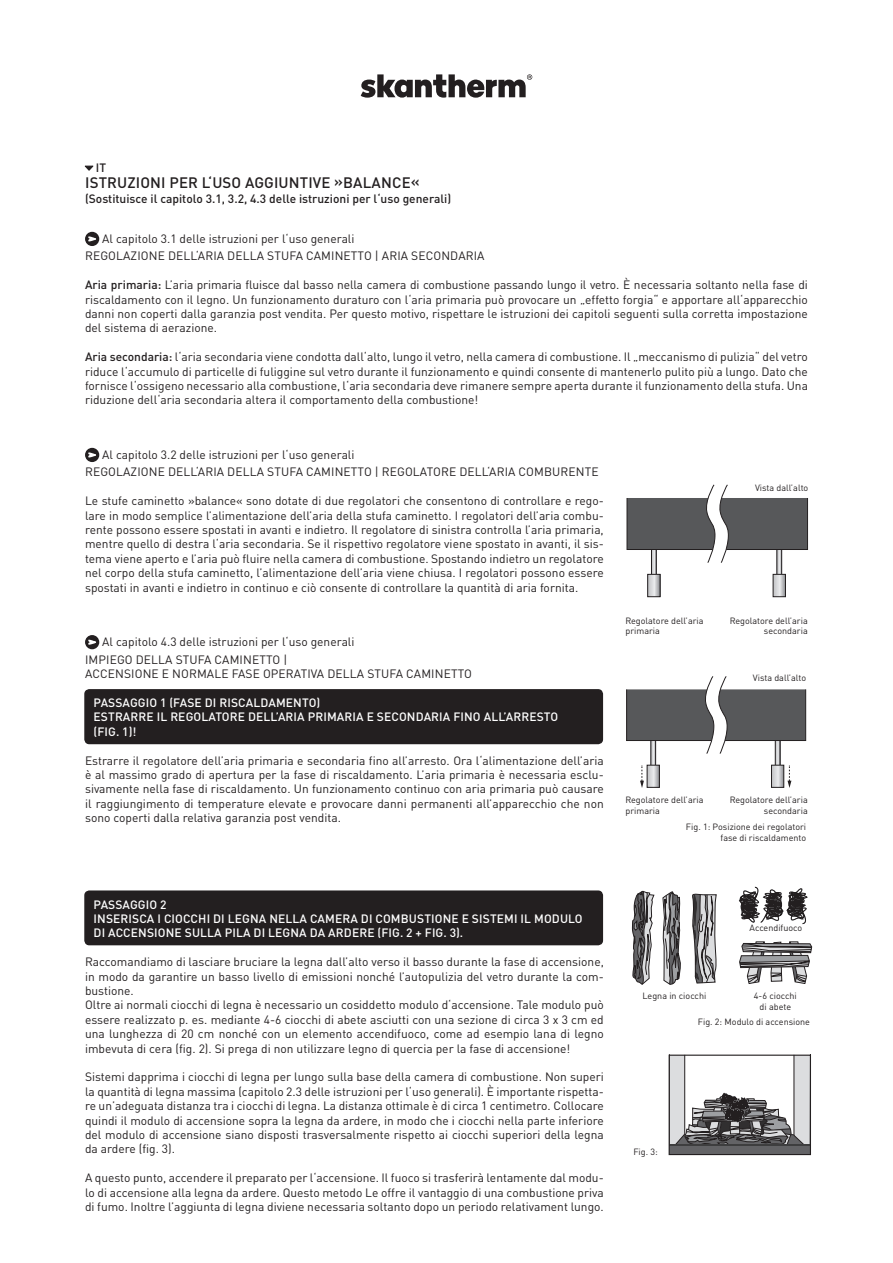
<style>
.page{position:relative;width:893px;height:1263px;background:#fff}
.page>*{position:absolute;margin:0;border:0;box-sizing:border-box;transform-origin:0 0}
.t1{font:500 15px "DIN Pro";letter-spacing:.01em;color:#231f20}
.t2{font:12px/14.4px "DIN Pro";color:#231f20;text-align:justify}
.t3{font:500 12px/14.4px "DIN Pro";letter-spacing:.01em;color:#fff}
.t4{font:500 12px "DIN Pro";color:#231f20}
.t5{font:9px/10.5px "DIN Pro";color:#231f20;text-align:right}
.s1{font-weight:500}
</style>
<div class="page">
<div style="left:85px;top:891px;width:517px;height:53px;background:#231f20;border-radius:4px"></div>
<div style="left:84px;top:890px;width:519px;height:55px;border:2px solid #231f20;border-radius:4px"></div>
<div style="left:85px;top:690px;width:517px;height:53px;background:#231f20;border-radius:4px"></div>
<div style="left:84px;top:689px;width:519px;height:55px;border:2px solid #231f20;border-radius:4px"></div>
<svg style="left:361px;top:74px;width:171px;height:24px"></svg>
<svg style="left:85px;top:166px;width:9px;height:5px"></svg>
<div style="left:85px;top:232px;width:14px;height:14px;background:#231f20;border-radius:50%"></div>
<svg style="left:88px;top:236px;width:8px;height:5px"></svg>
<div style="left:85px;top:448px;width:14px;height:14px;background:#231f20;border-radius:50%"></div>
<svg style="left:88px;top:452px;width:8px;height:5px"></svg>
<div style="left:85px;top:635px;width:14px;height:14px;background:#231f20;border-radius:50%"></div>
<svg style="left:88px;top:640px;width:8px;height:5px"></svg>
<svg style="left:739px;top:941px;width:74px;height:43px"></svg>
<svg style="left:692px;top:893px;width:25px;height:91px;background:#939394"></svg>
<svg style="left:662px;top:891px;width:19px;height:94px;background:#848385"></svg>
<svg style="left:632px;top:890px;width:23px;height:95px"></svg>
<svg style="left:738px;top:886px;width:70px;height:39px"></svg>
<div style="left:651px;top:544px;width:5px;height:34px;background:#dcdddf"></div>
<div style="left:651px;top:543px;width:6px;height:35px;border:1px solid #231f20"></div>
<svg style="left:649px;top:576px;width:9px;height:19px"></svg>
<div style="left:647px;top:574px;width:13px;height:23px;border:1px solid #231f20"></div>
<svg style="left:778px;top:550px;width:2px;height:24px"></svg>
<div style="left:776px;top:543px;width:6px;height:35px;border:1px solid #231f20"></div>
<svg style="left:775px;top:576px;width:9px;height:19px"></svg>
<div style="left:773px;top:574px;width:13px;height:23px;border:1px solid #231f20"></div>
<div style="left:627px;top:497px;width:181px;height:53px;background:#57585a;border:1px solid #231f20"></div>
<svg style="left:704px;top:484px;width:25px;height:79px"></svg>
<svg style="left:671px;top:1056px;width:138px;height:88px"></svg>
<div style="left:669px;top:1144px;width:141px;height:10px;background:#3e3e3f"></div>
<div style="left:669px;top:1146px;width:141px;height:8px;background:#636366"></div>
<div style="left:669px;top:1054px;width:142px;height:101px;border:1px solid #231f20"></div>
<svg style="left:652px;top:741px;width:2px;height:24px"></svg>
<div style="left:650px;top:734px;width:6px;height:35px;border:1px solid #231f20"></div>
<svg style="left:649px;top:767px;width:9px;height:19px"></svg>
<div style="left:647px;top:765px;width:13px;height:23px;border:1px solid #231f20"></div>
<div style="left:775px;top:735px;width:5px;height:34px;background:#dfe0e2"></div>
<div style="left:775px;top:734px;width:5px;height:35px;border:1px solid #231f20"></div>
<svg style="left:773px;top:767px;width:9px;height:19px"></svg>
<div style="left:771px;top:765px;width:13px;height:23px;border:1px solid #231f20"></div>
<div style="left:626px;top:689px;width:180px;height:52px;background:#57585a;border:1px solid #231f20"></div>
<svg style="left:703px;top:676px;width:25px;height:78px"></svg>
<svg style="left:787px;top:765px;width:4px;height:23px"></svg>
<svg style="left:640px;top:765px;width:4px;height:23px"></svg>
<p class="t4" style="left:96px;top:158px;width:12px">IT</p>
<p class="t1" style="left:85px;top:171px;width:336px">ISTRUZIONI PER L‘USO AGGIUNTIVE »BALANCE«</p>
<p class="t4" style="left:85px;top:189px;width:368px">(Sostituisce il capitolo 3.1, 3.2, 4.3 delle istruzioni per l‘uso generali)</p>
<p class="t2" style="left:85px;top:229px;width:401px;line-height:17.4px;text-indent:17px">Al capitolo 3.1 delle istruzioni per l‘uso generali<br>REGOLAZIONE DELL‘ARIA DELLA STUFA CAMINETTO | ARIA SECONDARIA</p>
<p class="t2" style="left:85px;top:276px;width:724px"><span class="s1">Aria primaria:</span> L’aria primaria fluisce dal basso nella camera di combustione passando lungo il vetro. È necessaria soltanto nella fase di riscaldamento con il legno. Un funzionamento duraturo con l‘aria primaria può provocare un „effetto forgia“ e apportare all‘apparecchio danni non coperti dalla garanzia post vendita. Per questo motivo, rispettare le istruzioni dei capitoli seguenti sulla corretta impostazione del sistema di aerazione.</p>
<p class="t2" style="left:85px;top:348px;width:724px"><span class="s1">Aria secondaria:</span> l‘aria secondaria viene condotta dall‘alto, lungo il vetro, nella camera di combustione. Il „meccanismo di pulizia“ del vetro riduce l‘accumulo di particelle di fuliggine sul vetro durante il funzionamento e quindi consente di mantenerlo pulito più a lungo. Dato che fornisce l‘ossigeno necessario alla combustione, l‘aria secondaria deve rimanere sempre aperta durante il funzionamento della stufa. Una riduzione dell‘aria secondaria altera il comportamento della combustione!</p>
<p class="t2" style="left:85px;top:445px;width:515px;line-height:17.4px;text-indent:17px">Al capitolo 3.2 delle istruzioni per l‘uso generali<br>REGOLAZIONE DELL‘ARIA DELLA STUFA CAMINETTO | REGOLATORE DELL‘ARIA COMBURENTE</p>
<p class="t2" style="left:85px;top:492px;width:520px">Le stufe caminetto »balance« sono dotate di due regolatori che consentono di controllare e rego&shy;lare in modo semplice l’alimentazione dell’aria della stufa caminetto. I regolatori dell’aria combu&shy;rente possono essere spostati in avanti e indietro. Il regolatore di sinistra controlla l’aria primaria, mentre quello di destra l‘aria secondaria. Se il rispettivo regolatore viene spostato in avanti, il sis&shy;tema viene aperto e l’aria può fluire nella camera di combustione. Spostando indietro un regolatore nel corpo della stufa caminetto, l’alimentazione dell’aria viene chiusa. I regolatori possono essere spostati in avanti e indietro in continuo e ciò consente di controllare la quantità di aria fornita.</p>
<p class="t2" style="left:85px;top:632px;width:271px;line-height:17.4px;text-indent:17px">Al capitolo 4.3 delle istruzioni per l‘uso generali<br>IMPIEGO DELLA STUFA CAMINETTO |</p>
<p class="t2" style="left:85px;top:665px;width:388px">ACCENSIONE E NORMALE FASE OPERATIVA DELLA STUFA CAMINETTO</p>
<p class="t3" style="left:94px;top:694px;width:466px">PASSAGGIO 1 (FASE DI RISCALDAMENTO)<br>ESTRARRE IL REGOLATORE DELL’ARIA PRIMARIA E SECONDARIA FINO ALL’ARRESTO (FIG. 1)!</p>
<p class="t2" style="left:85px;top:752px;width:520px">Estrarre il regolatore dell’aria primaria e secondaria fino all’arresto. Ora l‘alimentazione dell’aria è al massimo grado di apertura per la fase di riscaldamento. L’aria primaria è necessaria esclu&shy;sivamente nella fase di riscaldamento. Un funzionamento continuo con aria primaria può causare il raggiungimento di temperature elevate e provocare danni permanenti all’apparecchio che non sono coperti dalla relativa garanzia post vendita.</p>
<p class="t5" style="left:755px;top:482px;width:55px">Vista dall’alto</p>
<p class="t5" style="left:625px;top:614px;width:80px;text-align:left">Regolatore dell’aria primaria</p>
<p class="t5" style="left:730px;top:614px;width:80px">Regolatore dell’aria secondaria</p>
<p class="t5" style="left:753px;top:672px;width:55px">Vista dall’alto</p>
<p class="t5" style="left:625px;top:794px;width:80px;text-align:left">Regolatore dell’aria primaria</p>
<p class="t5" style="left:730px;top:794px;width:80px">Regolatore dell’aria secondaria</p>
<p class="t5" style="left:686px;top:820px;width:122px">Fig. 1: Posizione dei regolatori fase di riscaldamento</p>
<p class="t3" style="left:94px;top:896px;width:490px">PASSAGGIO 2<br>INSERISCA I CIOCCHI DI LEGNA NELLA CAMERA DI COMBUSTIONE E SISTEMI IL MODULO<br>DI ACCENSIONE SULLA PILA DI LEGNA DA ARDERE (FIG. 2 + FIG. 3).</p>
<p class="t2" style="left:85px;top:953px;width:520px;text-align:left">Raccomandiamo di lasciare bruciare la legna dall’alto verso il basso durante la fase di accensione, in modo da garantire un basso livello di emissioni nonché l’autopulizia del vetro durante la com&shy;bustione.<br>Oltre ai normali ciocchi di legna è necessario un cosiddetto modulo d‘accensione. Tale modulo può essere realizzato p. es. mediante 4-6 ciocchi di abete asciutti con una sezione di circa 3 x 3 cm ed una lunghezza di 20 cm nonché con un elemento accendifuoco, come ad esempio lana di legno imbevuta di cera (fig. 2). Si prega di non utilizzare legno di quercia per la fase di accensione!</p>
<p class="t2" style="left:85px;top:1068px;width:520px">Sistemi dapprima i ciocchi di legna per lungo sulla base della camera di combustione. Non superi la quantità di legna massima (capitolo 2.3 delle istruzioni per l‘uso generali). È importante rispetta&shy;re un’adeguata distanza tra i ciocchi di legna. La distanza ottimale è di circa 1 centimetro. Collocare quindi il modulo di accensione sopra la legna da ardere, in modo che i ciocchi nella parte inferiore del modulo di accensione siano disposti trasversalmente rispetto ai ciocchi superiori della legna da ardere (fig. 3).</p>
<p class="t2" style="left:85px;top:1169px;width:520px">A questo punto, accendere il preparato per l‘accensione. Il fuoco si trasferirà lentamente dal modu&shy;lo di accensione alla legna da ardere. Questo metodo Le offre il vantaggio di una combustione priva di fumo. Inoltre l’aggiunta di legna diviene necessaria soltanto dopo un periodo relativament lungo.</p>
<p class="t5" style="left:750px;top:921px;width:54px">Accendifuoco</p>
<p class="t5" style="left:642px;top:989px;width:65px">Legna in ciocchi</p>
<p class="t5" style="left:754px;top:989px;width:44px;text-align:center">4-6 ciocchi di abete</p>
<p class="t5" style="left:698px;top:1015px;width:114px">Fig. 2: Modulo di accensione</p>
<p class="t5" style="left:633px;top:1146px;width:26px">Fig. 3:</p>
</div>
